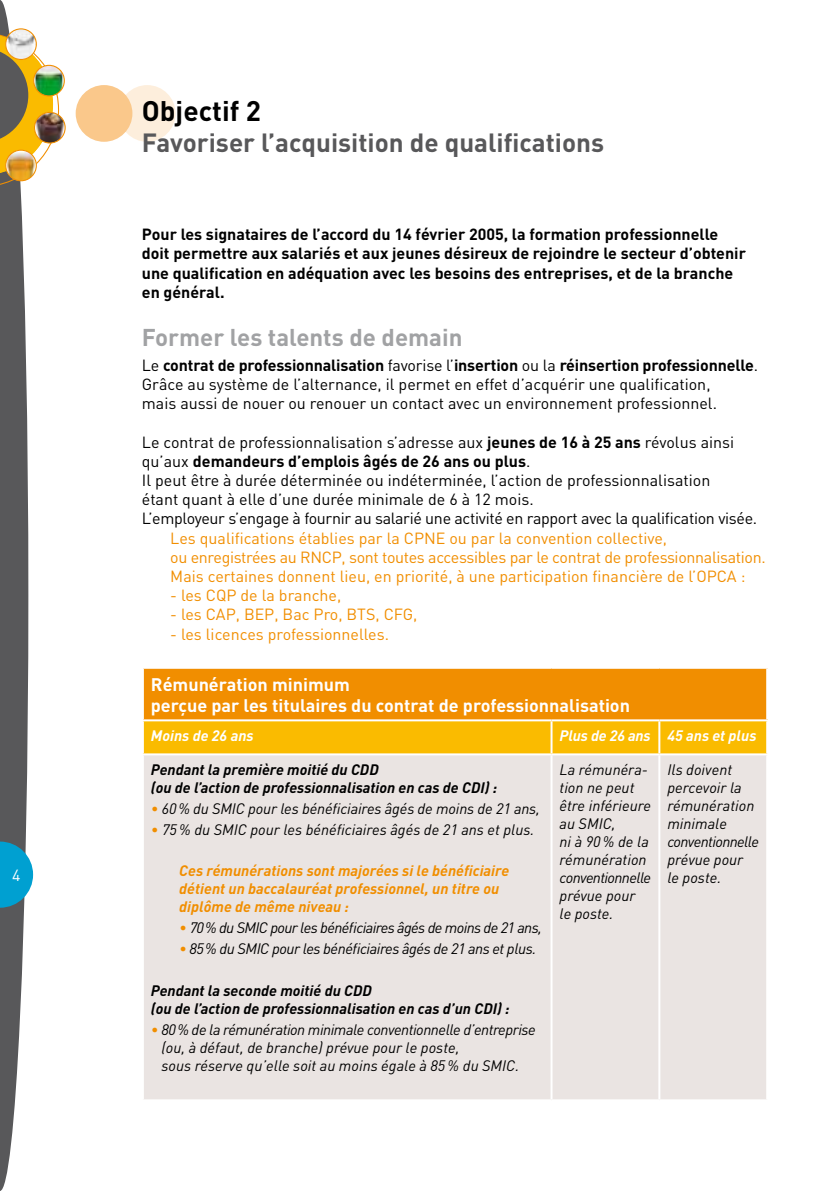
<style>
.page{position:relative;width:840px;height:1191px;background:#fff}
.page>*{position:absolute;margin:0;border:0;box-sizing:border-box;transform-origin:0 0}
.t1{font:700 28px "DIN";color:#000}
.t2{font:700 26px "DIN";color:#58585a}
.t3{font:700 24px "DIN";color:#a1a2a4}
.t4{font:700 18px/21.6px "DIN";color:#fff}
.t5{font:16px/19.2px "DIN";color:#000}
.t6{font:16px/19.2px "DIN";color:#f18e00}
.t7{font:700 16px/19.2px "DIN";color:#000}
.t8{font:16px "DIN";color:#fff}
.t9{font:italic 15px/18px "DIN";letter-spacing:-.01em;color:#000}
.t10{font:italic 700 15px/18px "DIN";color:#000}
.t11{font:italic 700 15px/18px "DIN";color:#f18e00}
.t12{font:italic 15px "DIN";letter-spacing:-.04em;color:#000}
.t13{font:italic 15px "DIN";letter-spacing:-.03em;color:#000}
.t14{font:italic 700 15px "DIN";color:#fff}
.s1{font-weight:700}
.s2{color:#f18e00}
</style>
<div class="page">
<svg style="left:0;top:0;width:60px;height:1191px"></svg>
<img style="left:6px;top:29px;width:30px;height:30px;border-radius:15px">
<div style="left:5px;top:28px;width:32px;height:32px;border:1px solid #f18e00;border-radius:50%"></div>
<img style="left:34px;top:112px;width:31px;height:31px;border-radius:15px">
<div style="left:34px;top:112px;width:32px;height:31px;border:1px solid #f18e00;border-radius:50%"></div>
<img style="left:34px;top:65px;width:30px;height:31px;border-radius:15px">
<div style="left:33px;top:65px;width:32px;height:31px;border:1px solid #f18e00;border-radius:50%"></div>
<img style="left:6px;top:150px;width:30px;height:31px;border-radius:15px">
<div style="left:5px;top:150px;width:32px;height:31px;border:1px solid #f18e00;border-radius:50%"></div>
<div style="left:119px;top:85px;width:56px;height:57px;background:#fdeedc;border-radius:50%"></div>
<div style="left:76px;top:85px;width:56px;height:57px;background:#fac88b;border-radius:50%"></div>
<div style="left:143px;top:668px;width:623px;height:52px;background:#f18e00"></div>
<div style="left:144px;top:721px;width:621px;height:32px;background:#fabb00"></div>
<div style="left:144px;top:755px;width:621px;height:344px;background:#eae4e2"></div>
<hr style="left:142px;top:667px;width:409px;height:2px;background:#fff">
<hr style="left:142px;top:669px;width:2px;height:50px;background:#fff">
<hr style="left:551px;top:667px;width:108px;height:2px;background:#fff">
<hr style="left:659px;top:667px;width:108px;height:2px;background:#fff">
<hr style="left:765px;top:669px;width:2px;height:50px;background:#fff">
<hr style="left:142px;top:719px;width:409px;height:2px;background:#fff">
<hr style="left:551px;top:719px;width:108px;height:2px;background:#fff">
<hr style="left:550px;top:721px;width:2px;height:32px;background:#fff">
<hr style="left:659px;top:719px;width:108px;height:2px;background:#fff">
<hr style="left:658px;top:721px;width:2px;height:32px;background:#fff">
<hr style="left:550px;top:755px;width:2px;height:344px;background:#fff">
<hr style="left:658px;top:755px;width:2px;height:344px;background:#fff">
<p class="t8" style="left:12px;top:865px;width:10px">4</p>
<h1 class="t1" style="left:142px;top:92px;width:121px">Objectif 2</h1>
<h2 class="t2" style="left:142px;top:125px;width:463px">Favoriser l’acquisition de qualifications</h2>
<p class="t7" style="left:142px;top:224px;width:605px">Pour les signataires de l’accord du 14 février 2005, la formation professionnelle doit permettre aux salariés et aux jeunes désireux de rejoindre le secteur d’obtenir une qualification en adéquation avec les besoins des entreprises, et de la branche en général.</p>
<h3 class="t3" style="left:142px;top:321px;width:322px">Former les talents de demain</h3>
<p class="t5" style="left:142px;top:355px;width:617px">Le <span class="s1">contrat de professionnalisation</span> favorise l’<span class="s1">insertion</span> ou la <span class="s1">réinsertion professionnelle</span>.<br>Grâce au système de l’alternance, il permet en effet d’acquérir une qualification,<br>mais aussi de nouer ou renouer un contact avec un environnement professionnel.</p>
<p class="t5" style="left:142px;top:432px;width:616px">Le contrat de professionnalisation s’adresse aux <span class="s1">jeunes de 16 à 25 ans</span> révolus ainsi qu’aux <span class="s1">demandeurs d’emplois âgés de 26 ans ou plus</span>.<br>Il peut être à durée déterminée ou indéterminée, l’action de professionnalisation<br>étant quant à elle d’une durée minimale de 6 à 12 mois.<br>L’employeur s’engage à fournir au salarié une activité en rapport avec la qualification visée.</p>
<p class="t6" style="left:170px;top:528px;width:596px">Les qualifications établies par la CPNE ou par la convention collective,<br>ou enregistrées au RNCP, sont toutes accessibles par le contrat de professionnalisation.<br>Mais certaines donnent lieu, en priorité, à une participation financière de l’OPCA :</p>
<p class="t6" style="left:170px;top:585px;width:172px">- les CQP de la branche,</p>
<p class="t6" style="left:170px;top:604px;width:248px">- les CAP, BEP, Bac Pro, BTS, CFG,</p>
<p class="t6" style="left:170px;top:624px;width:220px">- les licences professionnelles.</p>
<p class="t4" style="left:151px;top:672px;width:480px">Rémunération minimum<br>perçue par les titulaires du contrat de professionnalisation</p>
<p class="t14" style="left:151px;top:725px;width:104px">Moins de 26 ans</p>
<p class="t14" style="left:559px;top:725px;width:198px">Plus de 26 ans 45 ans et plus</p>
<p class="t10" style="left:151px;top:760px;width:347px">Pendant la première moitié du CDD<br>(ou de l’action de professionnalisation en cas de CDI) :</p>
<p class="t9" style="left:151px;top:799px;width:390px"><span class="s2">•</span> 60% du SMIC pour les bénéficiaires âgés de moins de 21 ans,</p>
<p class="t9" style="left:151px;top:820px;width:385px"><span class="s2">•</span> 75% du SMIC pour les bénéficiaires âgés de 21 ans et plus.</p>
<p class="t11" style="left:179px;top:861px;width:331px">Ces rémunérations sont majorées si le bénéficiaire détient un baccalauréat professionnel, un titre ou diplôme de même niveau :</p>
<p class="t12" style="left:179px;top:918px;width:364px"><span class="s2">•</span> 70% du SMIC pour les bénéficiaires âgés de moins de 21 ans,</p>
<p class="t13" style="left:179px;top:939px;width:358px"><span class="s2">•</span> 85% du SMIC pour les bénéficiaires âgés de 21 ans et plus.</p>
<p class="t10" style="left:151px;top:980px;width:360px">Pendant la seconde moitié du CDD<br>(ou de l’action de professionnalisation en cas d’un CDI) :</p>
<p class="t9" style="left:161px;top:1019px;width:375px;text-indent:-11px"><span class="s2">•</span> 80% de la rémunération minimale conventionnelle d’entreprise (ou, à défaut, de branche) prévue pour le poste,<br>sous réserve qu’elle soit au moins égale à 85% du SMIC.</p>
<p class="t9" style="left:559px;top:760px;width:93px">La rémunéra&shy;tion ne peut être inférieure au SMIC,<br>ni à 90% de la rémunération conventionnelle prévue pour<br>le poste.</p>
<p class="t9" style="left:667px;top:760px;width:93px">Ils doivent percevoir la rémunération minimale conventionnelle prévue pour<br>le poste.</p>
</div>
